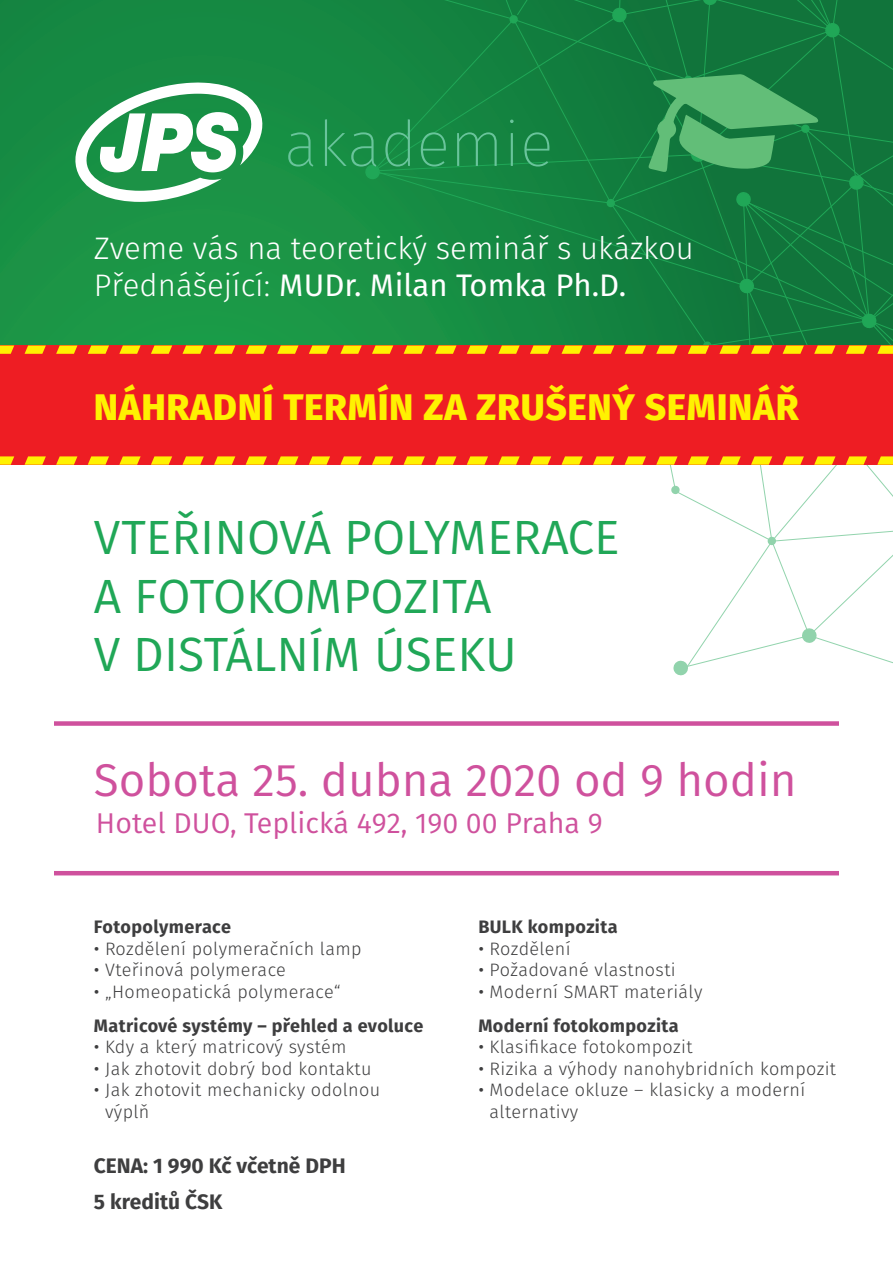
<style>
.page{position:relative;width:893px;height:1263px;background:#fff}
.page>*{position:absolute;margin:0;border:0;box-sizing:border-box;transform-origin:0 0}
.t1{font:200 63.15px "Fira Sans";color:#69c49b}
.t2{font:48px/58.5px "Fira Sans";color:#20a757}
.t3{font:45.9px "Fira Sans";color:#cf519d}
.t4{font:800 37.05px "Fira Sans";letter-spacing:.02em;color:#fff101}
.t5{font:300 31.05px/37.3px "Fira Sans";color:#fff}
.t6{font:28.65px "Fira Sans";color:#cf519d}
.t7{font:700 21px/35.7px "Fira Sans";color:#3e3e3f}
.t8{font:300 18px/21.6px "Fira Sans";letter-spacing:.02em;color:#3e3e3f}
.t9{font:700 18px/33.6px "Fira Sans";letter-spacing:.02em;color:#3e3e3f}
.s1{font-weight:400}
.s2{font-weight:300}
.s3{font-weight:700}
</style>
<div class="page">
<div style="left:0;top:0;width:893px;height:376px;background:#1a9246"></div>
<div style="left:0;top:345px;width:893px;height:120px;background:#ee1d23"></div>
<svg style="left:0;top:345px;width:14px;height:9px"></svg>
<svg style="left:25px;top:345px;width:21px;height:9px"></svg>
<svg style="left:56px;top:345px;width:21px;height:9px"></svg>
<svg style="left:88px;top:345px;width:21px;height:9px"></svg>
<svg style="left:119px;top:345px;width:22px;height:9px"></svg>
<svg style="left:151px;top:345px;width:21px;height:9px"></svg>
<svg style="left:183px;top:345px;width:21px;height:9px"></svg>
<svg style="left:214px;top:345px;width:21px;height:9px"></svg>
<svg style="left:246px;top:345px;width:21px;height:9px"></svg>
<svg style="left:277px;top:345px;width:22px;height:9px"></svg>
<svg style="left:309px;top:345px;width:21px;height:9px"></svg>
<svg style="left:0;top:456px;width:14px;height:9px"></svg>
<svg style="left:25px;top:456px;width:21px;height:9px"></svg>
<svg style="left:56px;top:456px;width:21px;height:9px"></svg>
<svg style="left:88px;top:456px;width:21px;height:9px"></svg>
<svg style="left:119px;top:456px;width:22px;height:9px"></svg>
<svg style="left:151px;top:456px;width:21px;height:9px"></svg>
<svg style="left:183px;top:456px;width:21px;height:9px"></svg>
<svg style="left:214px;top:456px;width:21px;height:9px"></svg>
<svg style="left:246px;top:456px;width:21px;height:9px"></svg>
<svg style="left:277px;top:456px;width:22px;height:9px"></svg>
<svg style="left:309px;top:456px;width:21px;height:9px"></svg>
<svg style="left:340px;top:0;width:553px;height:676px"></svg>
<div style="left:54px;top:721px;width:785px;height:5px;background:#cf519d"></div>
<hr style="left:54px;top:871px;width:785px;height:4px;background:#cf519d">
<svg style="left:75px;top:83px;width:188px;height:119px"></svg>
<h1 class="t1" style="left:284px;top:100px;width:271px">akademie</h1>
<h3 class="t5" style="left:94px;top:229px;width:601px">Zveme vás na teoretický seminář s ukázkou<br>Přednášející: <span class="s1">MUDr. Milan Tomka Ph.D.</span></h3>
<h3 class="t4" style="left:94px;top:381px;width:706px">NÁHRADNÍ TERMÍN ZA ZRUŠENÝ SEMINÁŘ</h3>
<h2 class="t2" style="left:94px;top:508px;width:527px">VTEŘINOVÁ POLYMERACE<br>A FOTOKOMPOZITA<br>V DISTÁLNÍM ÚSEKU</h2>
<h3 class="t3" style="left:94px;top:748px;width:704px">Sobota 25. dubna 2020 od 9 hodin</h3>
<h3 class="t6" style="left:96px;top:803px;width:508px">Hotel DUO, Teplická 492, 190 00 Praha 9</h3>
<p class="t9" style="left:94px;top:910px;width:139px">Fotopolymerace</p>
<p class="t8" style="left:94px;top:937px;width:269px"><span class="s1">•</span> Rozdělení polymeračních lamp</p>
<p class="t8" style="left:94px;top:959px;width:194px"><span class="s1">•</span> Vteřinová polymerace</p>
<p class="t9" style="left:94px;top:975px;width:331px"><span class="s1">•</span> <span class="s2">„Homeopatická polymerace“<br></span>Matricové systémy – přehled a evoluce</p>
<p class="t8" style="left:94px;top:1036px;width:254px"><span class="s1">•</span> Kdy a který matricový systém</p>
<p class="t8" style="left:94px;top:1058px;width:279px"><span class="s1">•</span> Jak zhotovit dobrý bod kontaktu</p>
<p class="t8" style="left:105px;top:1079px;width:277px;text-indent:-11px"><span class="s1">•</span> Jak zhotovit mechanicky odolnou výplň</p>
<p class="t7" style="left:94px;top:1148px;width:253px">CENA: 1 990 Kč včetně DPH<br>5 kreditů ČSK</p>
<p class="t9" style="left:478px;top:910px;width:141px">BULK kompozita</p>
<p class="t8" style="left:478px;top:937px;width:94px"><span class="s1">•</span> Rozdělení</p>
<p class="t8" style="left:478px;top:959px;width:199px"><span class="s1">•</span> Požadované vlastnosti</p>
<p class="t8" style="left:478px;top:975px;width:226px;line-height:33.6px"><span class="s1">•</span> Moderní SMART materiály<br><span class="s3">Moderní fotokompozita</span></p>
<p class="t8" style="left:478px;top:1036px;width:216px"><span class="s1">•</span> Klasifikace fotokompozit</p>
<p class="t8" style="left:478px;top:1058px;width:359px"><span class="s1">•</span> Rizika a výhody nanohybridních kompozit</p>
<p class="t8" style="left:490px;top:1079px;width:317px;text-indent:-11px"><span class="s1">•</span> Modelace okluze – klasicky a moderní alternativy</p>
</div>
